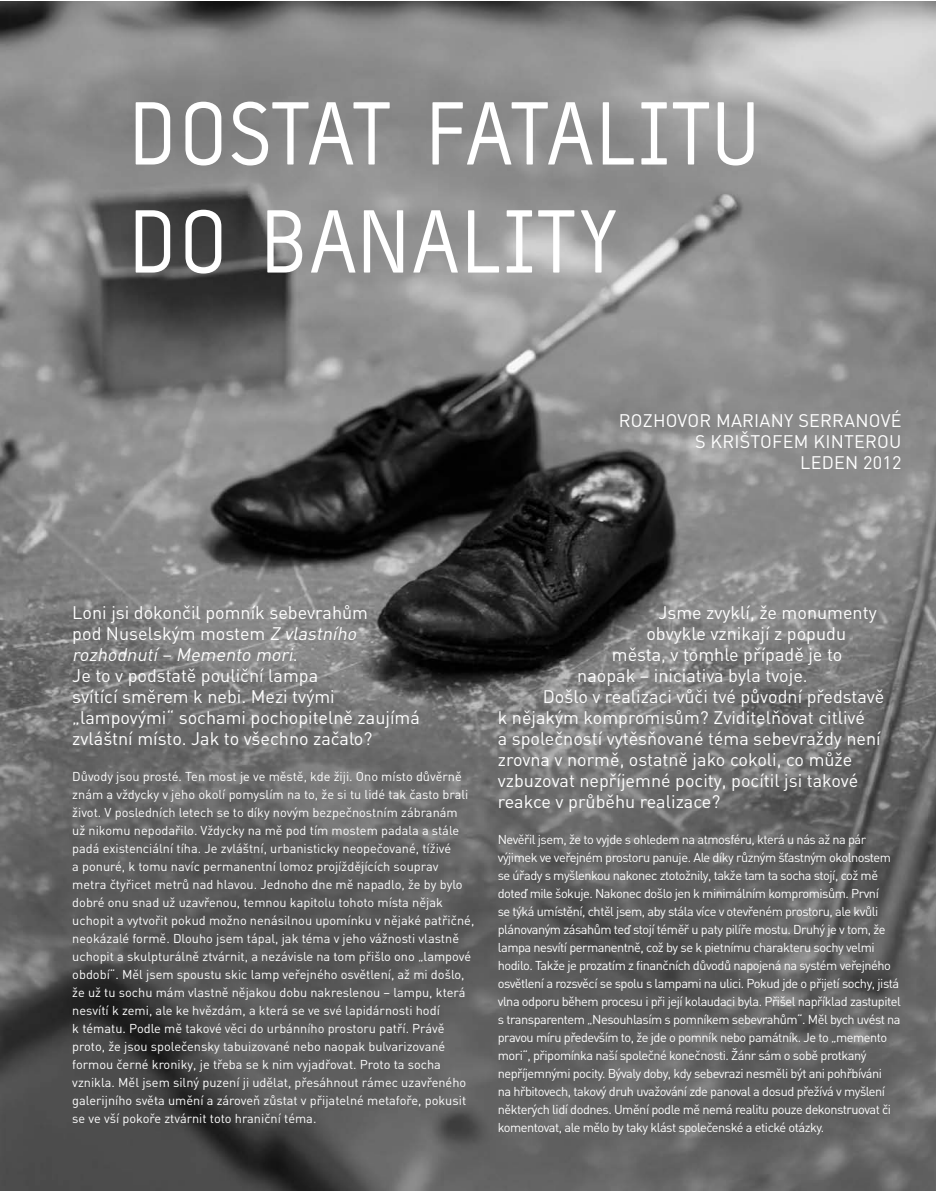
<style>
.page{position:relative;width:936px;height:1191px;background:#fff}
.page>*{position:absolute;margin:0;border:0;box-sizing:border-box;transform-origin:0 0}
.t1{font:90px/108px "Typestar";color:#fff}
.t2{font:18px/21px "DINCE";color:#fff}
.t3{font:12.75px/18px "DINCE";color:#fff}
.t4{font:12.75px/18px "DINCE";letter-spacing:-.025em;color:#fff}
.s1{font-style:italic}
</style>
<div class="page">
<img style="left:0;top:1px;width:934px;height:1190px">
<h1 class="t1" style="left:128px;top:78px;width:635px">DOSTAT FATALITU<br>DO BANALITY</h1>
<h2 class="t2" style="left:619px;top:410px;width:284px;text-align:right">ROZHOVOR MARIANY SERRANOVÉ<br>S KRIŠTOFEM KINTEROU<br>LEDEN 2012</h2>
<p class="t2" style="left:72px;top:601px;width:349px">Loni jsi dokončil pomník sebevrahům<br>pod Nuselským mostem <span class="s1">Z vlastního rozhodnutí– Memento mori</span>.<br>Je to v podstatě pouliční lampa<br>svítící směrem k nebi. Mezi tvými „lampovými“ sochami pochopitelně zaujímá zvláštní místo. Jak to všechno začalo?</p>
<p class="t3" style="left:72px;top:767px;width:403px">Důvody jsou prosté. Ten most je ve městě, kde žiji. Ono místo důvěrně znám a vždycky v jeho okolí pomyslím na to, že si tu lidé tak často brali život. V posledních letech se to díky novým bezpečnostním zábranám<br>už nikomu nepodařilo. Vždycky na mě pod tím mostem padala a stále padá existenciální tíha. Je zvláštní, urbanisticky neopečované, tíživé<br>a ponuré, k tomu navíc permanentní lomoz projíždějících souprav metra čtyřicet metrů nad hlavou. Jednoho dne mě napadlo, že by bylo dobré onu snad už uzavřenou, temnou kapitolu tohoto místa nějak uchopit a vytvořit pokud možno nenásilnou upomínku v nějaké patřičné, neokázalé formě. Dlouho jsem tápal, jak téma v jeho vážnosti vlastně uchopit a skulpturálně ztvárnit, a nezávisle na tom přišlo ono „lampové období“. Měl jsem spoustu skic lamp veřejného osvětlení, až mi došlo, že už tu sochu mám vlastně nějakou dobu nakreslenou – lampu, která nesvítí k zemi, ale ke hvězdám, a která se ve své lapidárnosti hodí<br>k tématu. Podle mě takové věci do urbánního prostoru patří. Právě proto, že jsou společensky tabuizované nebo naopak bulvarizované formou černé kroniky, je třeba se k nim vyjadřovat. Proto ta socha vznikla. Měl jsem silný puzení ji udělat, přesáhnout rámec uzavřeného galerijního světa umění a zároveň zůstat v přijatelné metafoře, pokusit se ve vší pokoře ztvárnit toto hraniční téma.</p>
<h2 class="t2" style="left:658px;top:601px;width:220px">Jsme zvyklí, že monumenty</h2>
<h2 class="t2" style="left:646px;top:622px;width:201px">obvykle vznikají z popudu</h2>
<h2 class="t2" style="left:611px;top:643px;width:232px">města, v tomhle případě je to</h2>
<h2 class="t2" style="left:577px;top:664px;width:232px">naopak – iniciativa byla tvoje.</h2>
<h2 class="t2" style="left:542px;top:685px;width:343px">Došlo v realizaci vůči tvé původní představě</h2>
<h2 class="t2" style="left:497px;top:706px;width:369px">k nějakým kompromisům? Zviditelňovat citlivé</h2>
<h2 class="t2" style="left:497px;top:727px;width:384px">a společností vytěsňované téma sebevraždy není</h2>
<h2 class="t2" style="left:497px;top:748px;width:356px">zrovna v normě, ostatně jako cokoli, co může</h2>
<h2 class="t2" style="left:497px;top:769px;width:362px">vzbuzovat nepříjemné pocity, pocítil jsi takové</h2>
<h2 class="t2" style="left:497px;top:790px;width:224px">reakce v průběhu realizace?</h2>
<p class="t4" style="left:497px;top:830px;width:404px">Nevěřil jsem, že to vyjde s ohledem na atmosféru, která u nás až na pár výjimek ve veřejném prostoru panuje. Ale díky různým šťastným okolnostem se úřady s myšlenkou nakonec ztotožnily, takže tam ta socha stojí, což mě doteď mile šokuje. Nakonec došlo jen k minimálním kompromisům. První<br>se týká umístění, chtěl jsem, aby stála více v otevřeném prostoru, ale kvůli plánovaným zásahům teď stojí téměř u paty pilíře mostu. Druhý je v tom, že lampa nesvítí permanentně, což by se k pietnímu charakteru sochy velmi hodilo. Takže je prozatím z finančních důvodů napojená na systém veřejného osvětlení a rozsvěcí se spolu s lampami na ulici. Pokud jde o přijetí sochy, jistá vlna odporu během procesu i při její kolaudaci byla. Přišel například zastupitel s transparentem „Nesouhlasím s pomníkem sebevrahům“. Měl bych uvést na pravou míru především to, že jde o pomník nebo památník. Je to „memento mori“, připomínka naší společné konečnosti. Žánr sám o sobě protkaný nepříjemnými pocity. Bývaly doby, kdy sebevrazi nesměli být ani pohřbíváni<br>na hřbitovech, takový druh uvažování zde panoval a dosud přežívá v myšlení některých lidí dodnes. Umění podle mě nemá realitu pouze dekonstruovat či komentovat, ale mělo by taky klást společenské a etické otázky.</p>
</div>
